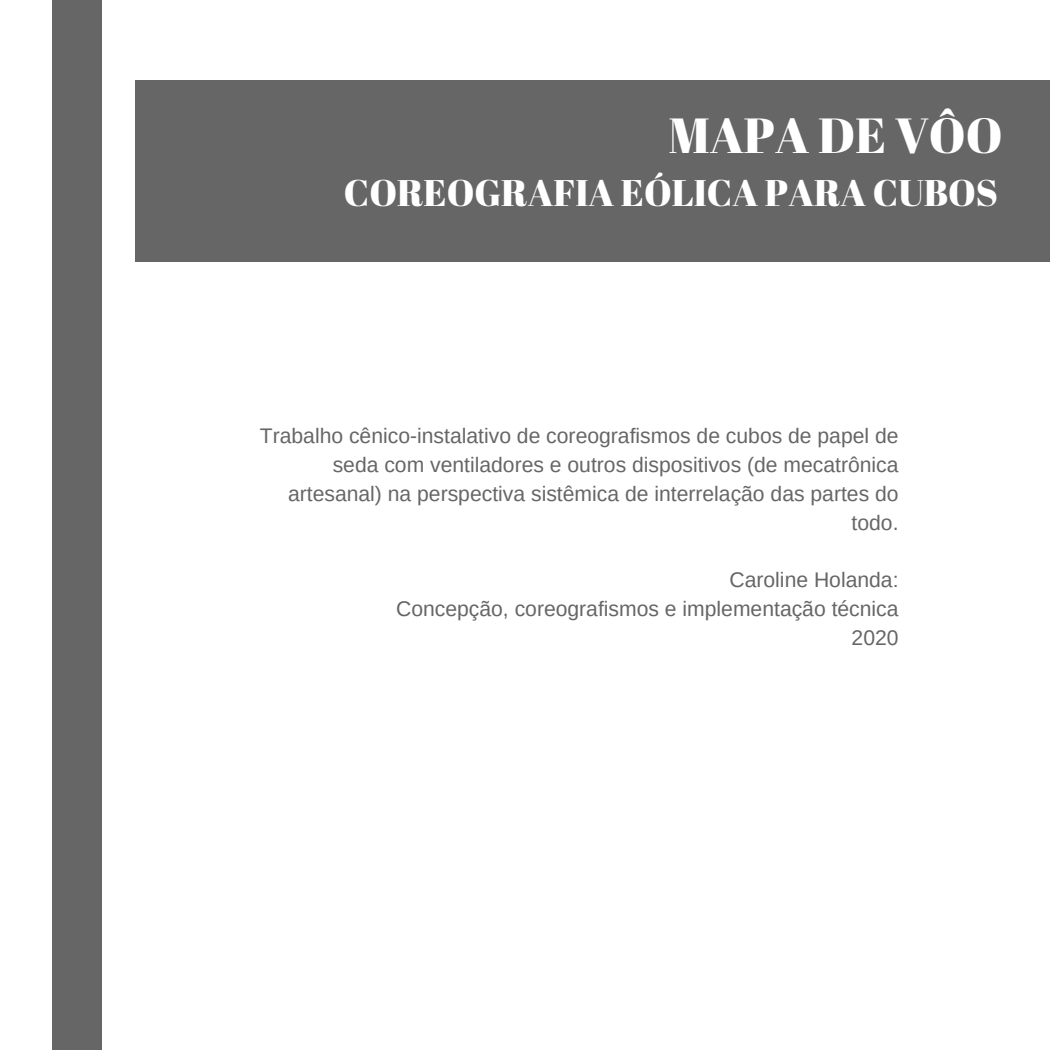
<style>
.page{position:relative;width:1050px;height:1050px;background:#fff}
.page>*{position:absolute;margin:0;border:0;box-sizing:border-box;transform-origin:0 0}
.t1{font:49.35px "Abril Fatface";color:#fff}
.t2{font:37.1px "Abril Fatface";color:#fff}
.t3{font:21.18px/28.9px "Arimo";color:#666;text-align:right}
</style>
<div class="page">
<div style="left:52px;top:0;width:49px;height:1050px;background:#666"></div>
<div style="left:135px;top:81px;width:915px;height:181px;background:#666"></div>
<h1 class="t1" style="left:668px;top:100px;width:336px">MAPA DE VÔO</h1>
<h2 class="t2" style="left:344px;top:167px;width:656px">COREOGRAFIA EÓLICA PARA CUBOS</h2>
<p class="t3" style="left:260px;top:421px;width:640px">Trabalho cênico-instalativo de coreografismos de cubos de papel de seda com ventiladores e outros dispositivos (de mecatrônica artesanal) na perspectiva sistêmica de interrelação das partes do todo.</p>
<p class="t3" style="left:396px;top:566px;width:504px">Caroline Holanda:<br>Concepção, coreografismos e implementação técnica<br>2020</p>
</div>
